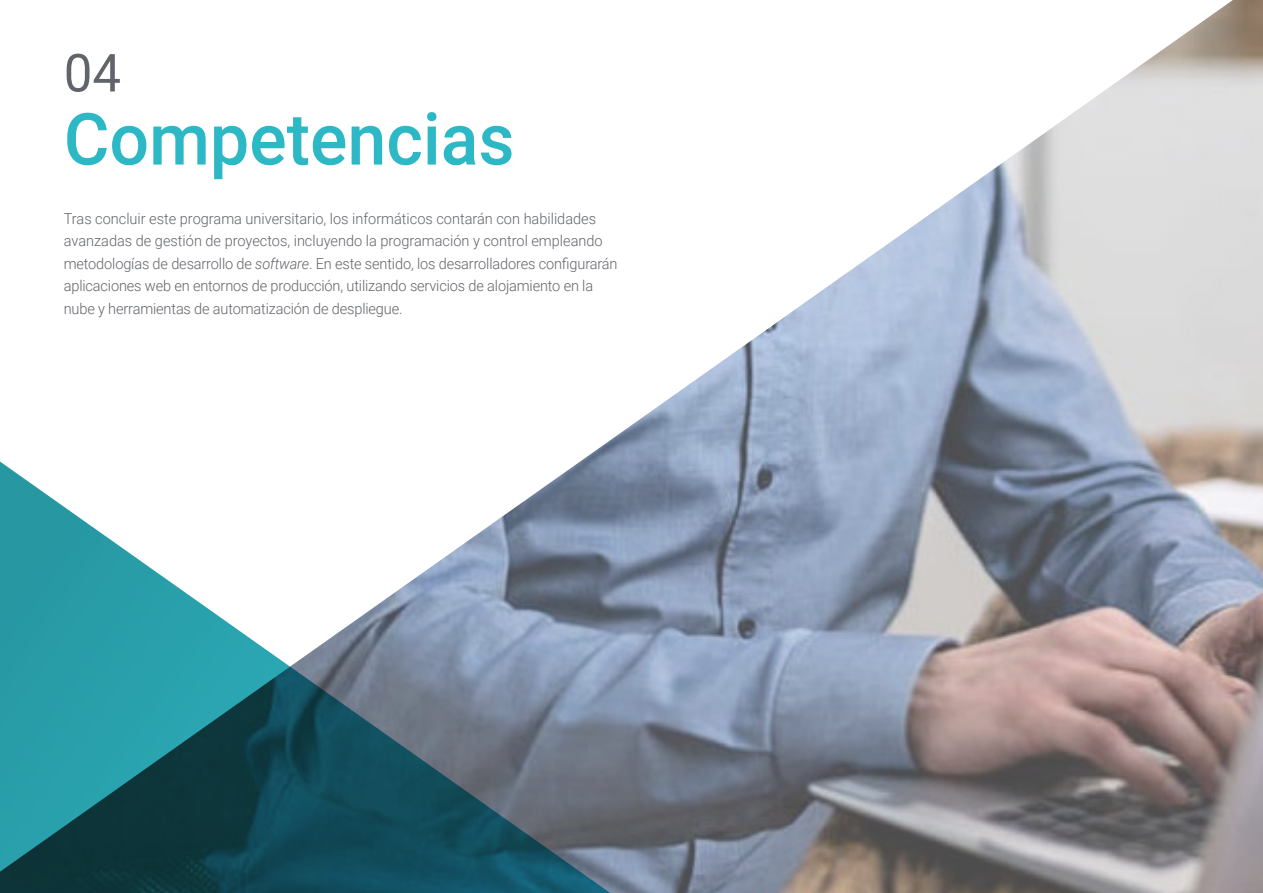
<style>
.page{position:relative;width:1263px;height:893px;background:#fff}
.page>*{position:absolute;margin:0;border:0;box-sizing:border-box;transform-origin:0 0}
.t1{font:500 72px "Roboto";color:#2db8c5}
.t2{font:52.5px "Roboto";color:#61646a}
.t3{font:300 15px/22.5px "Roboto";letter-spacing:-.01em;color:#61646a}
.s1{font-style:italic}
</style>
<div class="page">
<img style="left:602px;top:0;width:661px;height:893px">
<svg style="left:0;top:446px;width:640px;height:447px"></svg>
<h2 class="t2" style="left:64px;top:36px;width:59px">04</h2>
<h1 class="t1" style="left:64px;top:89px;width:452px">Competencias</h1>
<p class="t3" style="left:64px;top:207px;width:555px">Tras concluir este programa universitario, los informáticos contarán con habilidades avanzadas de gestión de proyectos, incluyendo la programación y control empleando metodologías de desarrollo de <span class="s1">software</span>. En este sentido, los desarrolladores configurarán aplicaciones web en entornos de producción, utilizando servicios de alojamiento en la nube y herramientas de automatización de despliegue.</p>
</div>
